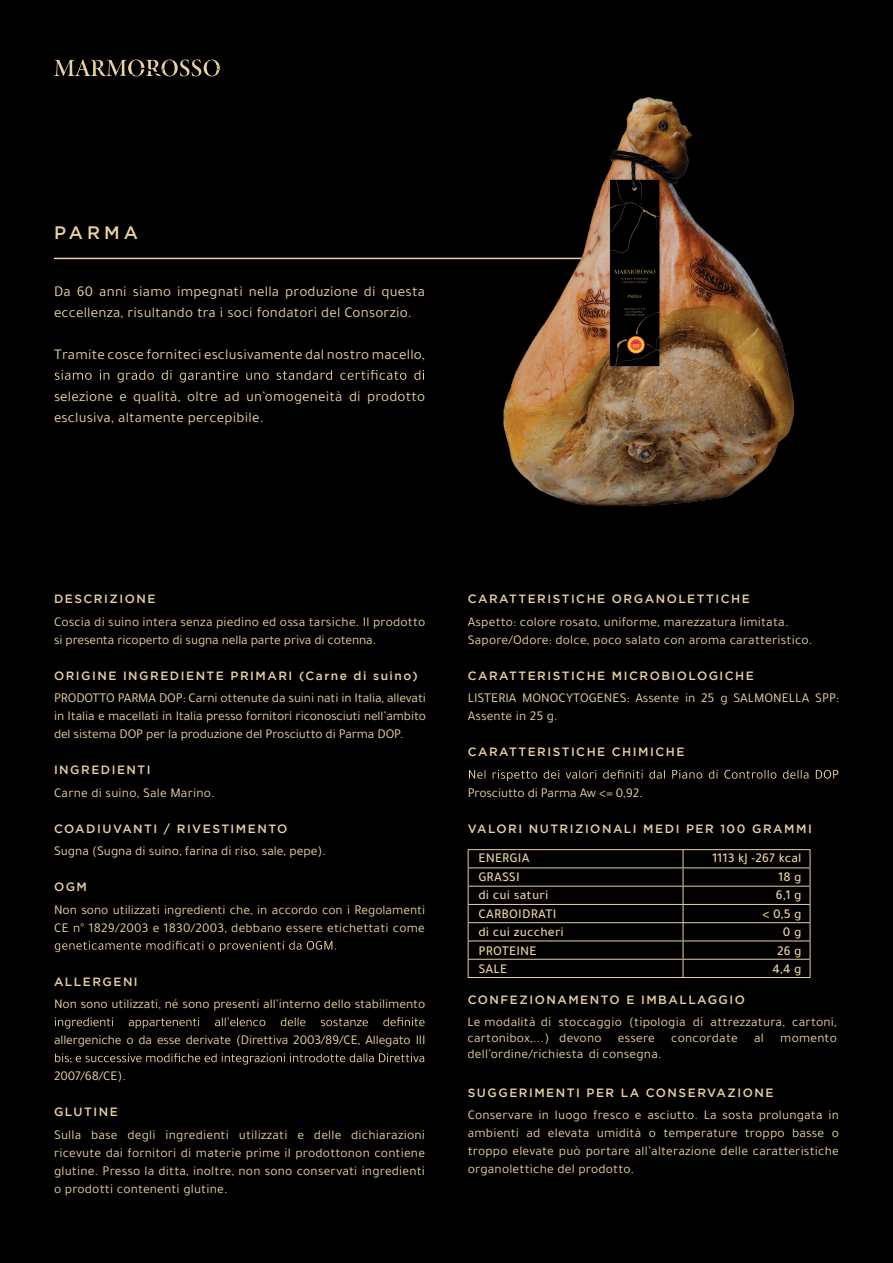
<style>
.page{position:relative;width:893px;height:1263px;background:#000}
.page>*{position:absolute;margin:0;border:0;box-sizing:border-box;transform-origin:0 0}
.t1{font:500 18px "Gotham";letter-spacing:.225em;color:#e8d1a2}
.t2{font:15px/21px "Tajawal";letter-spacing:.015em;color:#e8d1a2}
.t3{font:13.5px/18px "Tajawal";color:#e8d1a2}
.t4{font:500 13.5px/18.5px "Tajawal";letter-spacing:.015em;color:#e8d1a2}
.t5{font:500 12px "Gotham";letter-spacing:.125em;color:#e8d1a2}
</style>
<div class="page">
<svg style="left:55px;top:941px;width:281px;height:11px"></svg>
<svg style="left:55px;top:1017px;width:370px;height:12px"></svg>
<svg style="left:55px;top:1053px;width:369px;height:12px"></svg>
<svg style="left:55px;top:370px;width:369px;height:12px"></svg>
<svg style="left:469px;top:770px;width:369px;height:11px"></svg>
<hr style="left:54px;top:258px;width:593px;height:1px;background:#e8d1a2">
<hr style="left:468px;top:849px;width:215px;height:1px;background:#e8d1a2">
<hr style="left:683px;top:849px;width:127px;height:1px;background:#e8d1a2">
<hr style="left:468px;top:867px;width:215px;height:1px;background:#e8d1a2">
<hr style="left:683px;top:867px;width:127px;height:1px;background:#e8d1a2">
<hr style="left:468px;top:886px;width:215px;height:1px;background:#e8d1a2">
<hr style="left:683px;top:886px;width:127px;height:1px;background:#e8d1a2">
<hr style="left:468px;top:904px;width:215px;height:1px;background:#e8d1a2">
<hr style="left:683px;top:904px;width:127px;height:1px;background:#e8d1a2">
<hr style="left:468px;top:922px;width:215px;height:1px;background:#e8d1a2">
<hr style="left:683px;top:922px;width:127px;height:1px;background:#e8d1a2">
<hr style="left:468px;top:940px;width:215px;height:1px;background:#e8d1a2">
<hr style="left:683px;top:940px;width:127px;height:1px;background:#e8d1a2">
<hr style="left:468px;top:959px;width:215px;height:1px;background:#e8d1a2">
<svg style="left:468px;top:850px;width:1px;height:127px"></svg>
<hr style="left:683px;top:959px;width:127px;height:1px;background:#e8d1a2">
<svg style="left:683px;top:850px;width:1px;height:127px"></svg>
<svg style="left:810px;top:850px;width:1px;height:127px"></svg>
<hr style="left:468px;top:977px;width:215px;height:1px;background:#e8d1a2">
<hr style="left:683px;top:977px;width:127px;height:1px;background:#e8d1a2">
<svg style="left:54px;top:60px;width:166px;height:16px"></svg>
<img style="left:501px;top:98px;width:292px;height:408px">
<h1 class="t1" style="left:54px;top:222px;width:86px">PARMA</h1>
<p class="t2" style="left:54px;top:280px;width:373px">Da 60 anni siamo impegnati nella produzione di questa eccellenza, risultando tra i soci fondatori del Consorzio.</p>
<p class="t2" style="left:54px;top:343px;width:373px">Tramite cosce forniteci esclusivamente dal nostro macello,</p>
<p class="t2" style="left:54px;top:385px;width:373px">selezione e qualità, oltre ad un’omogeneità di prodotto esclusiva, altamente percepibile.</p>
<p class="t5" style="left:54px;top:592px;width:103px">DESCRIZIONE</p>
<p class="t3" style="left:54px;top:612px;width:373px">Coscia di suino intera senza piedino ed ossa tarsiche. Il prodotto si presenta ricoperto di sugna nella parte priva di cotenna.</p>
<p class="t5" style="left:54px;top:668px;width:365px">ORIGINE INGREDIENTE PRIMARI (Carne di suino)</p>
<p class="t3" style="left:54px;top:689px;width:373px;text-align:justify">PRODOTTO PARMA DOP: Carni ottenute da suini nati in Italia, allevati in Italia e macellati in Italia presso fornitori riconosciuti nell’ambito del sistema DOP per la produzione del Prosciutto di Parma DOP.</p>
<p class="t5" style="left:54px;top:763px;width:98px">INGREDIENTI</p>
<p class="t3" style="left:54px;top:783px;width:162px">Carne di suino, Sale Marino.</p>
<p class="t5" style="left:54px;top:821px;width:235px">COADIUVANTI / RIVESTIMENTO</p>
<p class="t3" style="left:54px;top:842px;width:273px">Sugna (Sugna di suino, farina di riso, sale, pepe).</p>
<p class="t5" style="left:54px;top:880px;width:35px">OGM</p>
<p class="t3" style="left:54px;top:900px;width:373px">Non sono utilizzati ingredienti che, in accordo con i Regolamenti<br>CE n° 1829/2003 e 1830/2003, debbano essere etichettati come</p>
<p class="t5" style="left:54px;top:974px;width:85px">ALLERGENI</p>
<p class="t3" style="left:54px;top:995px;width:373px">Non sono utilizzati, né sono presenti all’interno dello stabilimento</p>
<p class="t3" style="left:54px;top:1031px;width:373px">allergeniche o da esse derivate (Direttiva 2003/89/CE, Allegato III</p>
<p class="t3" style="left:54px;top:1067px;width:73px">2007/68/CE).</p>
<p class="t5" style="left:54px;top:1105px;width:65px">GLUTINE</p>
<p class="t3" style="left:54px;top:1125px;width:373px;text-align:justify">Sulla base degli ingredienti utilizzati e delle dichiarazioni ricevute dai fornitori di materie prime il prodottonon contiene glutine. Presso la ditta, inoltre, non sono conservati ingredienti o prodotti contenenti glutine.</p>
<p class="t5" style="left:468px;top:592px;width:283px">CARATTERISTICHE ORGANOLETTICHE</p>
<p class="t3" style="left:468px;top:612px;width:346px">Aspetto: colore rosato, uniforme, marezzatura limitata.<br>Sapore/Odore: dolce, poco salato con aroma caratteristico.</p>
<p class="t5" style="left:468px;top:668px;width:288px">CARATTERISTICHE MICROBIOLOGICHE</p>
<p class="t3" style="left:468px;top:689px;width:373px">LISTERIA MONOCYTOGENES: Assente in 25 g SALMONELLA SPP:<br>Assente in 25 g.</p>
<p class="t5" style="left:468px;top:745px;width:218px">CARATTERISTICHE CHIMICHE</p>
<p class="t3" style="left:468px;top:783px;width:176px">Prosciutto di Parma Aw &lt;= 0,92.</p>
<p class="t5" style="left:468px;top:821px;width:346px">VALORI NUTRIZIONALI MEDI PER 100 GRAMMI</p>
<p class="t4" style="left:478px;top:849px;width:87px">ENERGIA<br>GRASSI<br>di cui saturi<br>CARBOIDRATI di cui zuccheri<br>PROTEINE<br>SALE</p>
<p class="t4" style="left:712px;top:849px;width:91px;text-align:right">1113 kJ -267 kcal<br>18 g<br>6,1 g<br>&lt; 0,5 g<br>0 g<br>26 g<br>4,4 g</p>
<p class="t5" style="left:468px;top:992px;width:279px">CONFEZIONAMENTO E IMBALLAGGIO</p>
<p class="t3" style="left:467px;top:1014px;width:371px;line-height:16.2px;text-align:justify">Le modalità di stoccaggio (tipologia di attrezzatura, cartoni, cartonibox,...) devono essere concordate al momento dell’ordine/richiesta di consegna.</p>
<p class="t5" style="left:468px;top:1085px;width:307px">SUGGERIMENTI PER LA CONSERVAZIONE</p>
<p class="t3" style="left:468px;top:1106px;width:373px;text-align:justify">Conservare in luogo fresco e asciutto. La sosta prolungata in ambienti ad elevata umidità o temperature troppo basse o troppo elevate può portare all’alterazione delle caratteristiche organolettiche del prodotto.</p>
</div>
